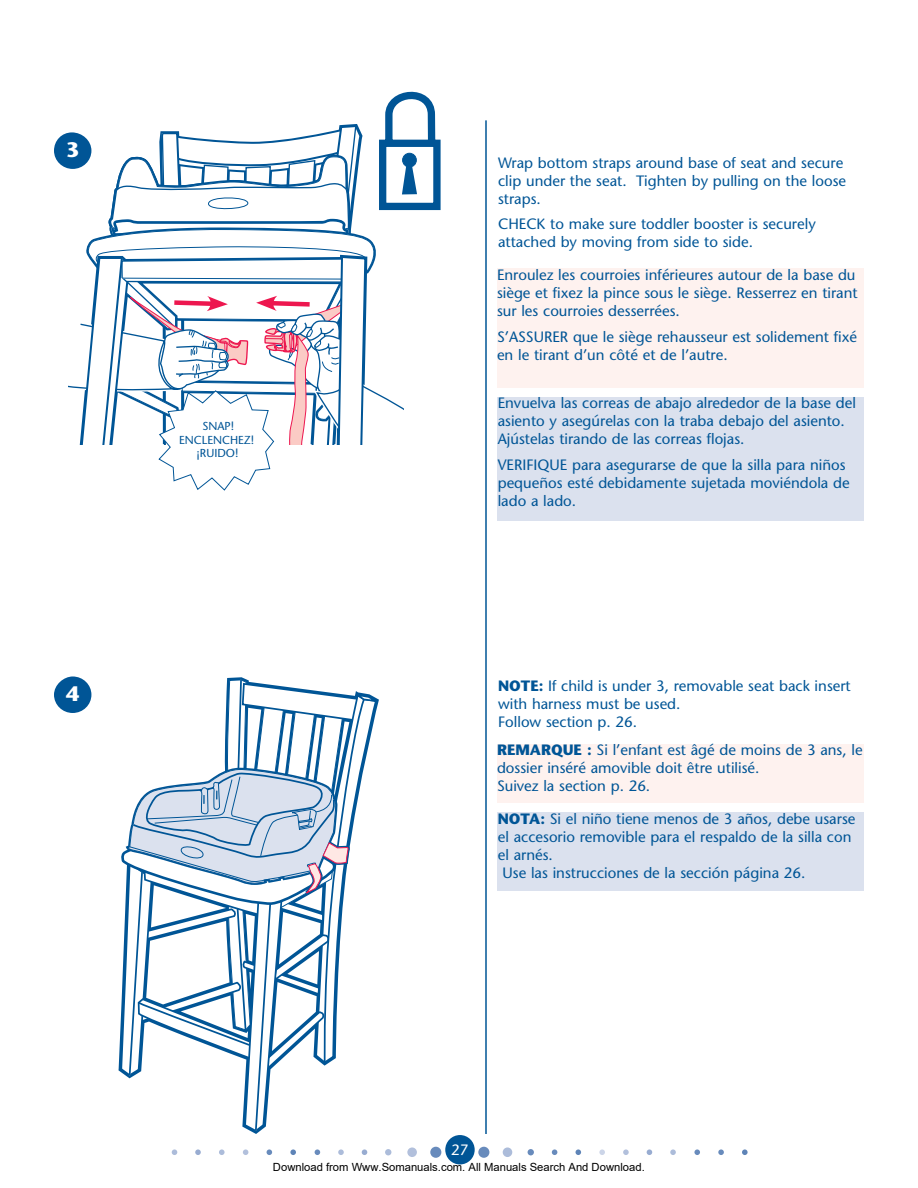
<style>
.page{position:relative;width:918px;height:1188px;background:#fff}
.page>*{position:absolute;margin:0;border:0;box-sizing:border-box;transform-origin:0 0}
.t1{font:700 21px "Stone Sans";color:#fff}
.t2{font:15px/18px "Stone Sans";color:#005596}
.t3{font:15px "Stone Sans";color:#fff}
.t4{font:11.55px/13.8px "Stone Sans";color:#005596;text-align:center}
.t5{font:11.25px "Arial";color:#000}
.s1{font-weight:700}
</style>
<div class="page">
<div style="left:54px;top:132px;width:37px;height:37px;background:#005596;border-radius:50%"></div>
<div style="left:54px;top:676px;width:37px;height:37px;background:#005596;border-radius:50%"></div>
<hr style="left:485px;top:120px;width:2px;height:1014px;background:#005596">
<div style="left:497px;top:269px;width:367px;height:119px;background:#fef2ef"></div>
<div style="left:498px;top:397px;width:366px;height:124px;background:#dbe1ee"></div>
<div style="left:497px;top:744px;width:367px;height:59px;background:#fef2ef"></div>
<div style="left:498px;top:813px;width:366px;height:78px;background:#dbe1ee"></div>
<div style="left:503px;top:1147px;width:9px;height:10px;background:#acbcda;border-radius:50%"></div>
<svg style="left:385px;top:1149px;width:6px;height:6px"></svg>
<div style="left:407px;top:1147px;width:10px;height:10px;background:#b2c0dc;border-radius:50%"></div>
<div style="left:430px;top:1147px;width:11px;height:11px;background:#688bbc;border-radius:50%"></div>
<div style="left:478px;top:1147px;width:11px;height:11px;background:#688bbc;border-radius:50%"></div>
<svg style="left:119px;top:678px;width:259px;height:477px"></svg>
<svg style="left:742px;top:1149px;width:6px;height:6px"></svg>
<svg style="left:718px;top:1149px;width:6px;height:6px"></svg>
<svg style="left:694px;top:1149px;width:6px;height:6px"></svg>
<svg style="left:670px;top:1149px;width:6px;height:6px"></svg>
<svg style="left:623px;top:1149px;width:6px;height:6px"></svg>
<svg style="left:599px;top:1149px;width:6px;height:6px"></svg>
<svg style="left:576px;top:1149px;width:5px;height:6px"></svg>
<svg style="left:552px;top:1149px;width:5px;height:6px"></svg>
<svg style="left:528px;top:1149px;width:6px;height:6px"></svg>
<svg style="left:647px;top:1149px;width:5px;height:6px"></svg>
<div style="left:445px;top:1135px;width:30px;height:29px;background:#005596;border-radius:50%"></div>
<svg style="left:69px;top:92px;width:372px;height:399px"></svg>
<h1 class="t1" style="left:66px;top:142px;width:15px">3</h1>
<h1 class="t1" style="left:66px;top:686px;width:15px">4</h1>
<p class="t4" style="left:179px;top:420px;width:77px">SNAP!<br>ENCLENCHEZ! ¡RUIDO!</p>
<p class="t2" style="left:498px;top:155px;width:350px">Wrap bottom straps around base of seat and secure clip under the seat. Tighten by pulling on the loose straps.</p>
<p class="t2" style="left:498px;top:217px;width:319px">CHECK to make sure toddler booster is securely attached by moving from side to side.</p>
<p class="t2" style="left:497px;top:267px;width:362px">Enroulez les courroies inférieures autour de la base du siège et fixez la pince sous le siège. Resserrez en tirant sur les courroies desserrées.</p>
<p class="t2" style="left:497px;top:329px;width:362px">S’ASSURER que le siège rehausseur est solidement fixé en le tirant d’un côté et de l’autre.</p>
<p class="t2" style="left:498px;top:396px;width:360px">Envuelva las correas de abajo alrededor de la base del asiento y asegúrelas con la traba debajo del asiento.<br>Ajústelas tirando de las correas flojas.</p>
<p class="t2" style="left:498px;top:457px;width:353px">VERIFIQUE para asegurarse de que la silla para niños pequeños esté debidamente sujetada moviéndola de lado a lado.</p>
<p class="t2" style="left:498px;top:679px;width:354px"><span class="s1">NOTE:</span> If child is under 3, removable seat back insert with harness must be used.<br>Follow section p. 26.</p>
<p class="t2" style="left:497px;top:743px;width:367px"><span class="s1">REMARQUE :</span> Si l’enfant est âgé de moins de 3 ans, le dossier inséré amovible doit être utilisé.<br>Suivez la section p. 26.</p>
<p class="t2" style="left:498px;top:811px;width:359px"><span class="s1">NOTA:</span> Si el niño tiene menos de 3 años, debe usarse</p>
<p class="t2" style="left:498px;top:829px;width:355px">el accesorio removible para el respaldo de la silla con</p>
<p class="t2" style="left:498px;top:847px;width:57px">el arnés.</p>
<p class="t2" style="left:502px;top:865px;width:304px">Use las instrucciones de la sección página 26.</p>
<p class="t3" style="left:451px;top:1144px;width:19px">27</p>
<p class="t5" style="left:273px;top:1160px;width:373px">Download from Www.Somanuals.com. All Manuals Search And Download.</p>
</div>
